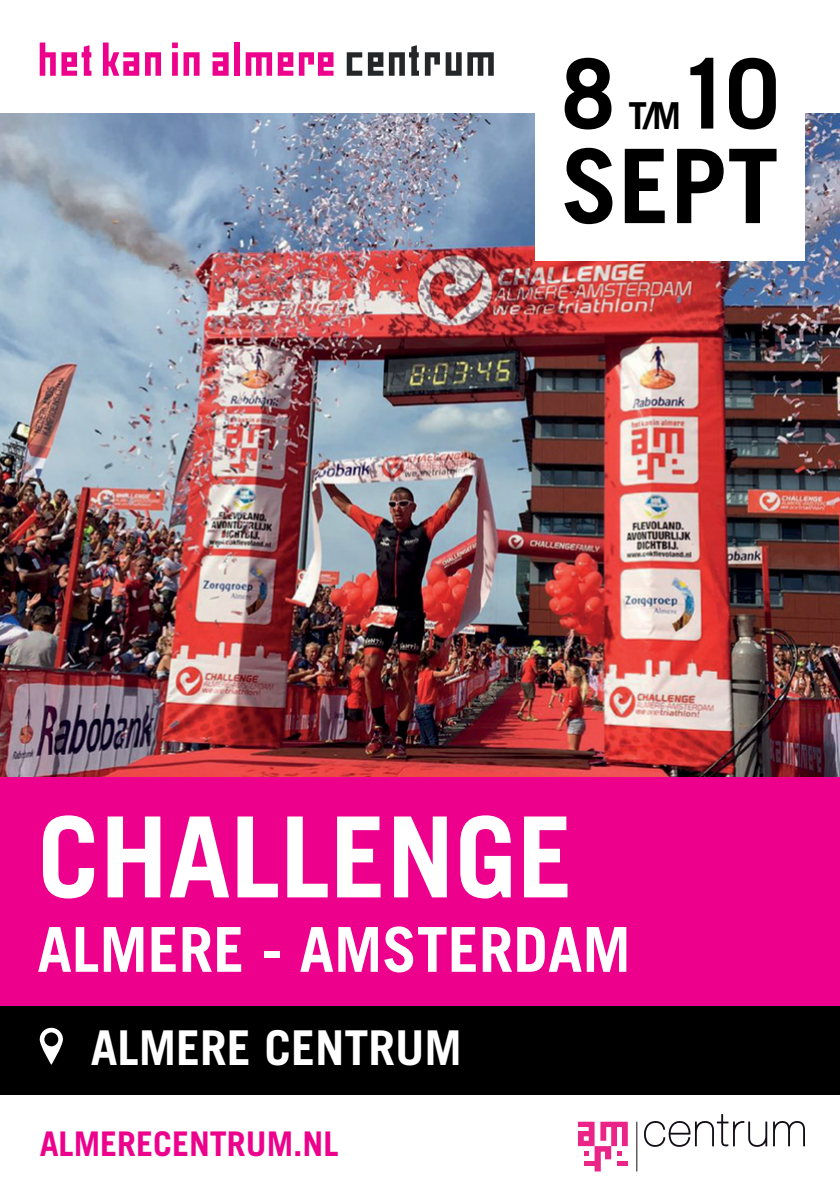
<style>
.page{position:relative;width:840px;height:1191px;background:#fff}
.page>*{position:absolute;margin:0;border:0;box-sizing:border-box;transform-origin:0 0}
.t1{font:700 112px "Trade Gothic LT Std";color:#fff}
.t2{font:700 102.8px "Trade Gothic LT Std";color:#000}
.t3{font:700 96.6px "Trade Gothic LT Std";color:#000}
.t4{font:700 62px "Trade Gothic LT Std";color:#fff}
.t5{font:700 48px "Trade Gothic LT Std";color:#fff}
.t6{font:700 37.2px "Trade Gothic LT Std";color:#000}
.t7{font:700 34px "Trade Gothic LT Std";color:#ec008c}
</style>
<div class="page">
<img style="left:0;top:113px;width:839px;height:664px">
<div style="left:0;top:1004px;width:839px;height:90px;background:#000"></div>
<svg style="left:40px;top:43px;width:51px;height:33px"></svg>
<svg style="left:103px;top:43px;width:36px;height:33px"></svg>
<svg style="left:145px;top:52px;width:16px;height:24px"></svg>
<svg style="left:172px;top:43px;width:27px;height:33px"></svg>
<svg style="left:212px;top:52px;width:16px;height:24px"></svg>
<div style="left:234px;top:43px;width:6px;height:33px;background:#ec008c"></div>
<svg style="left:245px;top:52px;width:48px;height:24px"></svg>
<svg style="left:299px;top:52px;width:34px;height:24px"></svg>
<svg style="left:445px;top:52px;width:16px;height:24px"></svg>
<svg style="left:467px;top:52px;width:26px;height:24px"></svg>
<svg style="left:346px;top:45px;width:93px;height:31px"></svg>
<svg style="left:40px;top:1027px;width:23px;height:37px"></svg>
<svg style="left:644px;top:1114px;width:122px;height:32px"></svg>
<svg style="left:773px;top:1121px;width:31px;height:25px"></svg>
<hr style="left:636px;top:1121px;width:1px;height:50px;background:#120c16">
<svg style="left:578px;top:1121px;width:49px;height:50px"></svg>
<div style="left:616px;top:1161px;width:11px;height:5px;background:#ea2587"></div>
<div style="left:583px;top:1161px;width:11px;height:5px;background:#ea2587"></div>
<div style="left:535px;top:0;width:269px;height:261px;background:#fff"></div>
<div style="left:0;top:777px;width:839px;height:228px;background:#ec008c"></div>
<h3 class="t3" style="left:561px;top:35px;width:55px">8</h3>
<p class="t6" style="left:628px;top:92px;width:54px">T/M</p>
<h3 class="t3" style="left:678px;top:35px;width:102px">10</h3>
<h2 class="t2" style="left:561px;top:123px;width:219px">SEPT</h2>
<h1 class="t1" style="left:37px;top:788px;width:537px">CHALLENGE</h1>
<h3 class="t4" style="left:37px;top:911px;width:594px">ALMERE - AMSTERDAM</h3>
<h3 class="t5" style="left:91px;top:1018px;width:372px">ALMERE CENTRUM</h3>
<p class="t7" style="left:40px;top:1122px;width:300px">ALMERECENTRUM.NL</p>
</div>
